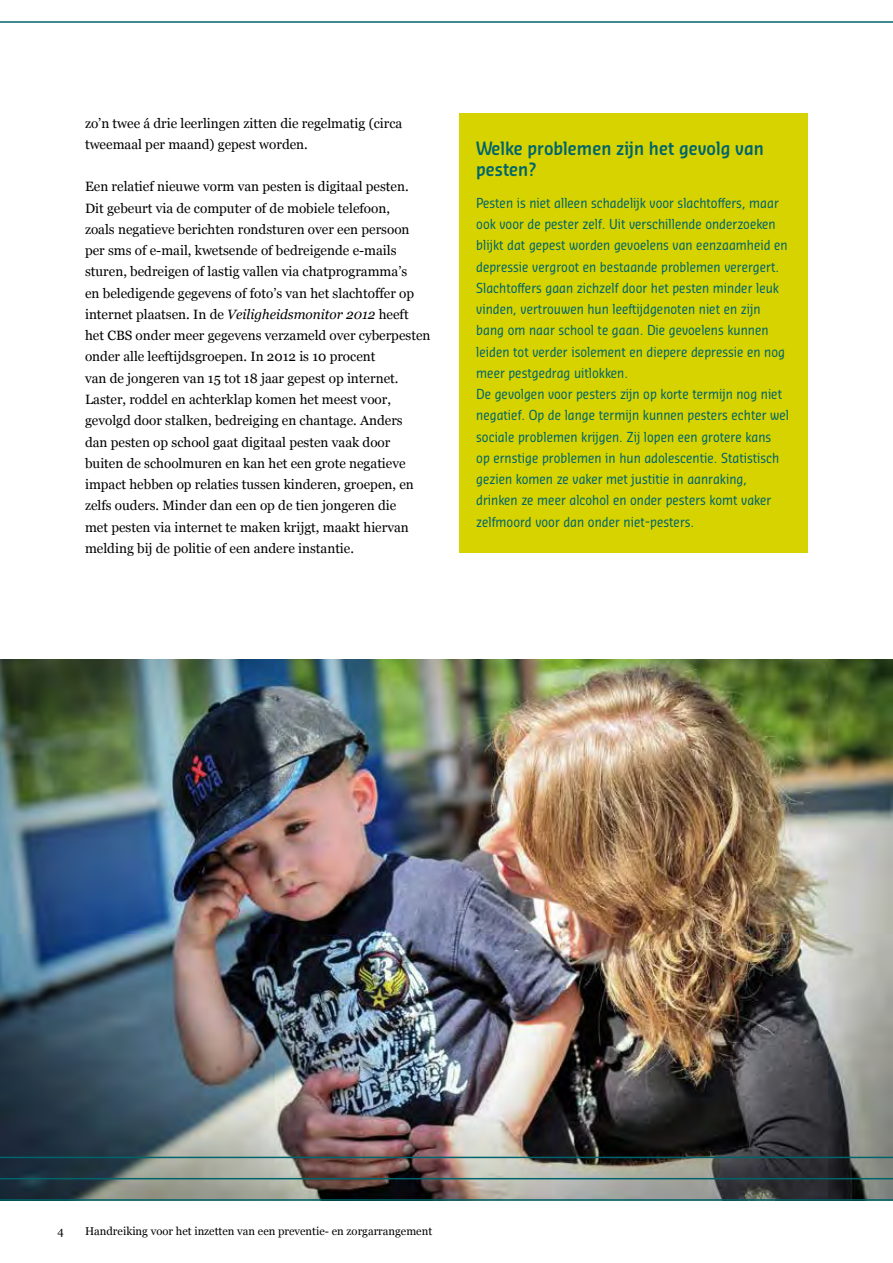
<style>
.page{position:relative;width:893px;height:1263px;background:#fff}
.page>*{position:absolute;margin:0;border:0;box-sizing:border-box;transform-origin:0 0}
.t1{font:600 18px/21.3px "Sansa Con Soft Pro";color:#00646c}
.t2{font:13.5px/21.3px "Georgia";color:#000}
.t3{font:13.5px/21.3px "Sansa Con Soft Pro";color:#00646c}
.t4{font:11.25px "Georgia";color:#000}
.s1{font-style:italic}
</style>
<div class="page">
<div style="left:459px;top:114px;width:349px;height:439px;background:#d7d300"></div>
<img style="left:0;top:659px;width:893px;height:540px">
<hr style="left:0;top:21px;width:893px;height:2px;background:#00646c">
<hr style="left:0;top:1157px;width:893px;height:1px;background:#00646c">
<hr style="left:0;top:1178px;width:893px;height:1px;background:#00646c">
<hr style="left:0;top:1199px;width:893px;height:2px;background:#00646c">
<p class="t2" style="left:85px;top:112px;width:319px">zo’n twee á drie leerlingen zitten die regelmatig (circa tweemaal per maand) gepest worden.</p>
<p class="t2" style="left:85px;top:175px;width:347px">Een relatief nieuwe vorm van pesten is digitaal pesten.<br>Dit gebeurt via de computer of de mobiele telefoon,<br>zoals negatieve berichten rondsturen over een persoon per sms of e-mail, kwetsende of bedreigende e-mails sturen, bedreigen of lastig vallen via chatprogramma’s<br>en beledigende gegevens of foto’s van het slachtoffer op internet plaatsen. In de <span class="s1">Veiligheidsmonitor 2012</span> heeft het CBS onder meer gegevens verzameld over cyberpesten onder alle leeftijdsgroepen. In 2012 is 10 procent<br>van de jongeren van 15 tot 18 jaar gepest op internet.<br>Laster, roddel en achterklap komen het meest voor, gevolgd door stalken, bedreiging en chantage. Anders<br>dan pesten op school gaat digitaal pesten vaak door buiten de schoolmuren en kan het een grote negatieve impact hebben op relaties tussen kinderen, groepen, en zelfs ouders. Minder dan een op de tien jongeren die<br>met pesten via internet te maken krijgt, maakt hiervan melding bij de politie of een andere instantie.</p>
<h1 class="t1" style="left:476px;top:136px;width:289px">Welke problemen zijn het gevolg van pesten?</h1>
<p class="t3" style="left:476px;top:192px;width:314px">Pesten is niet alleen schadelijk voor slachtoffers, maar ook voor de pester zelf. Uit verschillende onderzoeken blijkt dat gepest worden gevoelens van eenzaamheid en depressie vergroot en bestaande problemen verergert.<br>Slachtoffers gaan zichzelf door het pesten minder leuk vinden, vertrouwen hun leeftijdgenoten niet en zijn bang om naar school te gaan. Die gevoelens kunnen leiden tot verder isolement en diepere depressie en nog meer pestgedrag uitlokken.<br>De gevolgen voor pesters zijn op korte termijn nog niet negatief. Op de lange termijn kunnen pesters echter wel sociale problemen krijgen. Zij lopen een grotere kans<br>op ernstige problemen in hun adolescentie. Statistisch gezien komen ze vaker met justitie in aanraking, drinken ze meer alcohol en onder pesters komt vaker zelfmoord voor dan onder niet-pesters.</p>
<p class="t4" style="left:57px;top:1223px;width:8px">4</p>
<p class="t4" style="left:85px;top:1223px;width:349px">Handreiking voor het inzetten van een preventie- en zorgarrangement</p>
</div>
